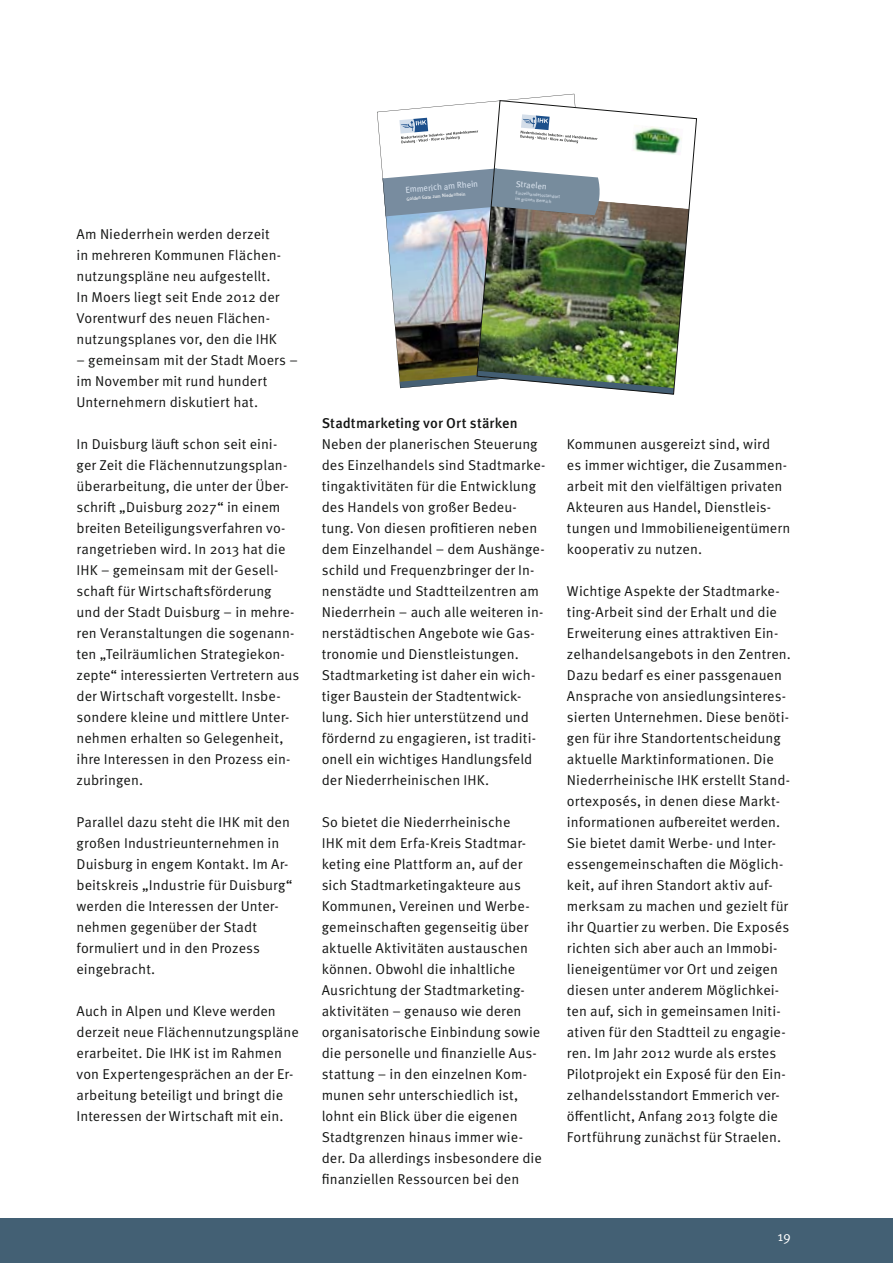
<style>
.page{position:relative;width:893px;height:1263px;background:#fff}
.page>*{position:absolute;margin:0;border:0;box-sizing:border-box;transform-origin:0 0}
.t1{font:14.25px/21px "Meta OT Norm";letter-spacing:.005em;color:#131413}
.t2{font:500 14.25px "Meta OT";letter-spacing:.005em;color:#131413}
.t3{font:13.5px "Meta OT Norm";color:#fff}
.t4{font:8.7px "Meta Plus";color:#d4dfec}
.t5{font:8.7px "Meta Plus";color:#d4dee9}
.t6{font:4.65px/5.6px "Meta Plus";color:#d4dee9}
.t7{font:4.65px "Meta Plus";color:#fff}
</style>
<div class="page">
<div style="left:0;top:1218px;width:893px;height:45px;background:#436074"></div>
<svg style="left:377px;top:94px;width:198px;height:61px"></svg>
<img style="left:380px;top:155px;width:97px;height:234px">
<img style="left:477px;top:100px;width:220px;height:294px">
<p class="t1" style="left:77px;top:225px;width:206px">Am Niederrhein werden derzeit in mehreren Kommunen Flächen&shy;nutzungspläne neu aufgestellt.<br>In Moers liegt seit Ende 2012 der<br>Vorentwurf des neuen Flächen&shy;nutzungsplanes vor, den die IHK</p>
<p class="t1" style="left:77px;top:351px;width:223px">– gemein sam mit der Stadt Moers – im November mit rund hundert<br>Unter neh mern diskutiert hat.</p>
<p class="t1" style="left:77px;top:435px;width:224px">In Duisburg läuft schon seit eini&shy;ger Zeit die Flächennutzungsplan&shy;überarbeitung, die unter der Über&shy;schrift „Duisburg 2027“ in einem breiten Beteiligungsverfahren vo&shy;rangetrieben wird. In 2013 hat die IHK – gemeinsam mit der Gesell&shy;schaft für Wirtschaftsförderung<br>und der Stadt Duisburg – in mehre&shy;ren Veranstaltungen die sogenann&shy;ten „Teilräumlichen Strategiekon&shy;zepte“ interessierten Vertretern aus der Wirtschaft vorgestellt. Insbe&shy;sondere kleine und mittlere Unter&shy;nehmen erhalten so Gelegenheit, ihre Interessen in den Prozess ein&shy;zubringen.</p>
<p class="t1" style="left:77px;top:813px;width:217px">Parallel dazu steht die IHK mit den großen Industrieunternehmen in<br>Duisburg in engem Kontakt. Im Ar&shy;beitskreis „Industrie für Duisburg“ werden die Interessen der Unter&shy;nehmen gegenüber der Stadt formuliert und in den Prozess<br>ein gebracht.</p>
<p class="t1" style="left:77px;top:1002px;width:224px">Auch in Alpen und Kleve werden derzeit neue Flächennutzungspläne erarbeitet. Die IHK ist im Rahmen von Expertengesprächen an der Er&shy;arbeitung beteiligt und bringt die Interessen der Wirtschaft mit ein.</p>
<p class="t4" style="left:405px;top:187px;width:74px;rotate:-5deg">Emmerich am Rhein</p>
<p class="t7" style="left:407px;top:197px;width:60px;rotate:-5deg">Golden Gate zum Niederrhein</p>
<p class="t5" style="left:516px;top:180px;width:32px;rotate:5deg">Straelen</p>
<p class="t6" style="left:516px;top:190px;width:46px;rotate:5deg">Einzelhandelsstandort im grünen Bereich</p>
<p class="t2" style="left:322px;top:418px;width:197px">Stadtmarketing vor Ort stärken</p>
<p class="t1" style="left:322px;top:435px;width:225px">Neben der planerischen Steuerung des Einzelhandels sind Stadtmarke&shy;tingaktivitäten für die Entwicklung des Handels von großer Bedeu&shy;tung. Von diesen profitieren neben dem Einzelhandel – dem Aushänge&shy;schild und Frequenzbringer der In&shy;nenstädte und Stadtteilzentren am Niederrhein – auch alle weiteren in&shy;nerstädtischen Angebote wie Gas&shy;tronomie und Dienstleistungen.<br>Stadtmarketing ist daher ein wich&shy;tiger Baustein der Stadtentwick&shy;lung. Sich hier unterstützend und fördernd zu engagieren, ist traditi&shy;onell ein wichtiges Handlungsfeld der Niederrheinischen IHK.</p>
<p class="t1" style="left:322px;top:813px;width:222px">So bietet die Niederrheinische<br>IHK mit dem Erfa-Kreis Stadtmar&shy;keting eine Plattform an, auf der sich Stadtmarketingakteure aus Kommunen, Vereinen und Werbe&shy;gemeinschaften gegenseitig über aktuelle Aktivitäten austauschen können. Obwohl die inhaltliche Ausrichtung der Stadtmarketing&shy;aktivitäten – genauso wie deren organisatorische Einbindung sowie die personelle und finanzielle Aus&shy;stattung – in den einzelnen Kom&shy;munen sehr unterschiedlich ist, lohnt ein Blick über die eigenen Stadtgrenzen hinaus immer wie&shy;der. Da allerdings insbesondere die finanziellen Ressourcen bei den</p>
<p class="t1" style="left:567px;top:435px;width:225px">Kommunen ausgereizt sind, wird<br>es immer wichtiger, die Zusammen&shy;arbeit mit den vielfältigen privaten<br>Akteuren aus Handel, Dienstleis&shy;tungen und Immobilieneigentümern kooperativ zu nutzen.</p>
<p class="t1" style="left:567px;top:582px;width:225px">Wichtige Aspekte der Stadtmarke&shy;ting-Arbeit sind der Erhalt und die Erweiterung eines attraktiven Ein&shy;zelhandelsangebots in den Zentren.<br>Dazu bedarf es einer passgenauen Ansprache von ansiedlungsinteres&shy;sierten Unternehmen. Diese benöti&shy;gen für ihre Standortentscheidung aktuelle Marktinformationen. Die Niederrheinische IHK erstellt Stand&shy;ortexposés, in denen diese Markt&shy;informationen aufbereitet werden.<br>Sie bietet damit Werbe- und Inter&shy;essengemeinschaften die Möglich&shy;keit, auf ihren Standort aktiv auf&shy;merksam zu machen und gezielt für ihr Quartier zu werben. Die Exposés richten sich aber auch an Immobi&shy;lieneigentümer vor Ort und zeigen diesen unter anderem Möglichkei&shy;ten auf, sich in gemeinsamen Initi&shy;ativen für den Stadtteil zu engagie&shy;ren. Im Jahr 2012 wurde als erstes Pilotprojekt ein Exposé für den Ein&shy;zelhandelsstandort Emmerich ver&shy;öffentlicht, Anfang 2013 folgte die Fortführung zunächst für Straelen.</p>
<p class="t3" style="left:777px;top:1231px;width:15px">19</p>
</div>
